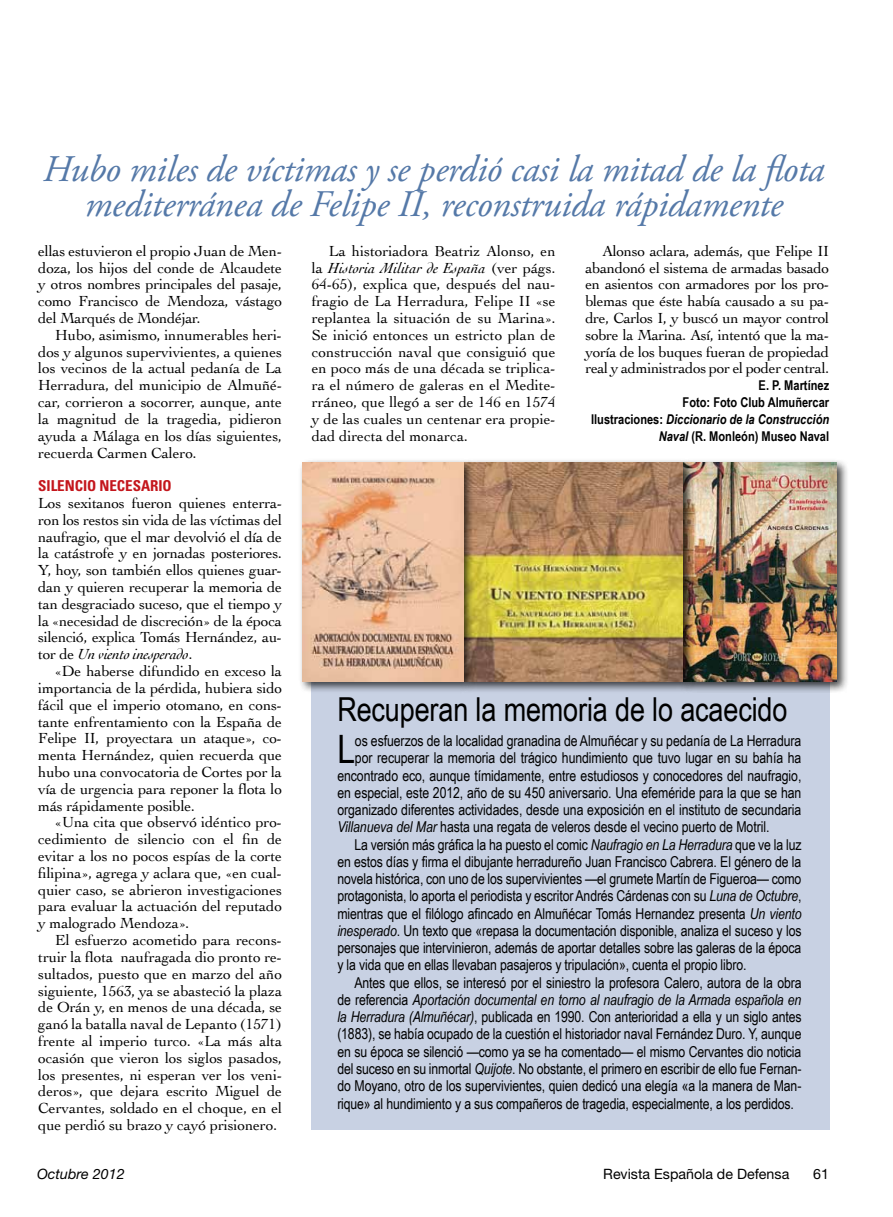
<style>
.page{position:relative;width:893px;height:1217px;background:#fff}
.page>*{position:absolute;margin:0;border:0;box-sizing:border-box;transform-origin:0 0}
.t1{font:39.15px "Arial Narrow";color:#000}
.t2{font:italic 37.5px/34.5px "Adobe Garamond Pro";letter-spacing:-.01em;color:#5579a8;text-align:center}
.t3{font:33px "Arial Narrow";letter-spacing:-.005em;color:#000}
.t4{font:15.3px/16.8px "Cochin";letter-spacing:-.01em;color:#000;text-align:justify}
.t5{font:15px "Arial Narrow";letter-spacing:-.01em;color:#000}
.t6{font:italic 15px "Arial Narrow";letter-spacing:-.01em;color:#000}
.t7{font:700 condensed 15px "Univers";letter-spacing:-.005em;color:#c4161c}
.t8{font:14.25px "Helvetica Neue";color:#000}
.t9{font:italic 14.25px "Helvetica Neue";color:#000}
.t10{font:700 13.5px/16.8px "Arial Narrow";color:#000;text-align:right}
.s1{font-style:italic}
.s2{font-style:normal}
</style>
<div class="page">
<div style="left:312px;top:473px;width:518px;height:656px;background:#c8d1e3"></div>
<div style="left:679px;top:458px;width:170px;height:235px;background:#000;opacity:.75"></div>
<img style="left:695px;top:462px;width:141px;height:219px">
<div style="left:458px;top:458px;width:237px;height:235px;background:#000;opacity:.75"></div>
<div style="left:298px;top:458px;width:178px;height:235px;background:#000;opacity:.75"></div>
<h2 class="t2" style="left:43px;top:153px;width:783px">Hubo miles de víctimas y se perdió casi la mitad de la flota mediterránea de Felipe II, reconstruida rápidamente</h2>
<p class="t4" style="left:38px;top:242px;width:245px">ellas estuvieron el propio Juan de Men&shy;doza, los hijos del conde de Alcaudete y otros nombres principales del pasaje, como Francisco de Mendoza, vástago del Marqués de Mondéjar.</p>
<p class="t4" style="left:38px;top:326px;width:245px;text-indent:17px">Hubo, asimismo, innumerables heri&shy;dos y algunos supervivientes, a quienes los vecinos de la actual pedanía de La Herradura, del municipio de Almuñé&shy;car, corrieron a socorrer, aunque, ante la magnitud de la tragedia, pidieron ayuda a Málaga en los días siguientes, recuerda Carmen Calero.</p>
<p class="t7" style="left:38px;top:476px;width:135px">SILENCIO NECESARIO</p>
<p class="t4" style="left:38px;top:494px;width:245px">Los sexitanos fueron quienes enterra&shy;ron los restos sin vida de las víctimas del naufragio, que el mar devolvió el día de la catástrofe y en jornadas posteriores.<br>Y, hoy, son también ellos quienes guar&shy;dan y quieren recuperar la memoria de tan desgraciado suceso, que el tiempo y la «necesidad de discreción» de la época silenció, explica Tomás Hernández, au&shy;tor de <span class="s1">Un viento inesperado</span>.</p>
<p class="t4" style="left:38px;top:662px;width:245px;text-indent:17px">«De haberse difundido en exceso la importancia de la pérdida, hubiera sido fácil que el imperio otomano, en cons&shy;tante enfrentamiento con la España de Felipe II, proyectara un ataque», co&shy;menta Hernández, quien recuerda que hubo una convocatoria de Cortes por la vía de urgencia para reponer la flota lo más rápidamente posible.</p>
<p class="t4" style="left:38px;top:813px;width:245px;text-indent:17px">«Una cita que observó idéntico pro&shy;cedimiento de silencio con el fin de evitar a los no pocos espías de la corte filipina», agrega y aclara que, «en cual&shy;quier caso, se abrieron investigaciones para evaluar la actuación del reputado y malogrado Mendoza».</p>
<p class="t4" style="left:38px;top:930px;width:245px;text-indent:17px">El esfuerzo acometido para recons&shy;truir la flota naufragada dio pronto re&shy;sultados, puesto que en marzo del año siguiente, 1563, ya se abasteció la plaza de Orán y, en menos de una década, se ganó la batalla naval de Lepanto (1571) frente al imperio turco. «La más alta ocasión que vieron los siglos pasados, los presentes, ni esperan ver los veni&shy;deros», que dejara escrito Miguel de Cervantes, soldado en el choque, en el que perdió su brazo y cayó prisionero.</p>
<p class="t4" style="left:312px;top:242px;width:245px;text-indent:17px">La historiadora Beatriz Alonso, en la <span class="s1">Historia Militar de España</span> (ver págs.<br>64-65), explica que, después del nau&shy;fragio de La Herradura, Felipe II «se replantea la situación de su Marina».<br>Se inició entonces un estricto plan de construcción naval que consiguió que en poco más de una década se triplica&shy;ra el número de galeras en el Medite&shy;rráneo, que llegó a ser de 146 en 1574 y de las cuales un centenar era propie&shy;dad directa del monarca.</p>
<p class="t4" style="left:585px;top:242px;width:245px;text-indent:17px">Alonso aclara, además, que Felipe II abandonó el sistema de armadas basado en asientos con armadores por los pro&shy;blemas que éste había causado a su pa&shy;dre, Carlos I, y buscó un mayor control sobre la Marina. Así, intentó que la ma&shy;yoría de los buques fueran de propiedad real y administrados por el poder central.</p>
<p class="t10" style="left:591px;top:376px;width:240px">E. P. Martínez<br>Foto: Foto Club Almuñercar<br>Ilustraciones: <span class="s1">Diccionario de la Construcción<br>Naval</span> (R. Monleón) Museo Naval</p>
<h3 class="t3" style="left:337px;top:684px;width:452px">Recuperan la memoria de lo acaecido</h3>
<h1 class="t1" style="left:337px;top:720px;width:19px">L</h1>
<p class="t5" style="left:355px;top:729px;width:448px">os esfuerzos de la localidad granadina de Almuñécar y su pedanía de La Herradura</p>
<p class="t5" style="left:355px;top:746px;width:448px">por recuperar la memoria del trágico hundimiento que tuvo lugar en su bahía ha</p>
<p class="t5" style="left:337px;top:764px;width:466px">encontrado eco, aunque tímidamente, entre estudiosos y conocedores del naufragio,</p>
<p class="t5" style="left:337px;top:781px;width:465px">en especial, este 2012, año de su 450 aniversario. Una efeméride para la que se han</p>
<p class="t5" style="left:337px;top:798px;width:465px">organizado diferentes actividades, desde una exposición en el instituto de secundaria</p>
<p class="t5" style="left:337px;top:815px;width:434px"><span class="s1">Villanueva del Mar</span> hasta una regata de veleros desde el vecino puerto de Motril.</p>
<p class="t5" style="left:354px;top:833px;width:449px">La versión más gráfica la ha puesto el comic <span class="s1">Naufragio en La Herradura</span> que ve la luz</p>
<p class="t5" style="left:337px;top:850px;width:465px">en estos días y firma el dibujante herradureño Juan Francisco Cabrera. El género de la</p>
<p class="t5" style="left:337px;top:867px;width:465px">novela histórica, con uno de los supervivientes —el grumete Martín de Figueroa— como</p>
<p class="t5" style="left:337px;top:884px;width:466px">protagonista, lo aporta el periodista y escritor Andrés Cárdenas con su <span class="s1">Luna de Octubre</span>,</p>
<p class="t5" style="left:337px;top:902px;width:466px">mientras que el filólogo afincado en Almuñécar Tomás Hernandez presenta <span class="s1">Un viento</span></p>
<p class="t5" style="left:337px;top:919px;width:466px"><span class="s1">inesperado</span>. Un texto que «repasa la documentación disponible, analiza el suceso y los</p>
<p class="t5" style="left:337px;top:936px;width:466px">personajes que intervinieron, además de aportar detalles sobre las galeras de la época</p>
<p class="t5" style="left:337px;top:953px;width:411px">y la vida que en ellas llevaban pasajeros y tripulación», cuenta el propio libro.</p>
<p class="t5" style="left:354px;top:971px;width:449px">Antes que ellos, se interesó por el siniestro la profesora Calero, autora de la obra</p>
<p class="t6" style="left:337px;top:988px;width:466px"><span class="s2">de referencia</span> Aportación documental en torno al naufragio de la Armada española en</p>
<p class="t5" style="left:337px;top:1005px;width:466px"><span class="s1">la Herradura (Almuñécar)</span>, publicada en 1990. Con anterioridad a ella y un siglo antes</p>
<p class="t5" style="left:337px;top:1022px;width:466px">(1883), se había ocupado de la cuestión el historiador naval Fernández Duro. Y, aunque</p>
<p class="t5" style="left:337px;top:1040px;width:466px">en su época se silenció —como ya se ha comentado— el mismo Cervantes dio noticia</p>
<p class="t5" style="left:337px;top:1057px;width:466px">del suceso en su inmortal <span class="s1">Quijote</span>. No obstante, el primero en escribir de ello fue Fernan-</p>
<p class="t5" style="left:337px;top:1074px;width:466px">do Moyano, otro de los supervivientes, quien dedicó una elegía «a la manera de Man-</p>
<p class="t5" style="left:337px;top:1091px;width:458px">rique» al hundimiento y a sus compañeros de tragedia, especialmente, a los perdidos.</p>
<p class="t9" style="left:37px;top:1164px;width:89px">Octubre 2012</p>
<p class="t8" style="left:603px;top:1164px;width:188px">Revista Española de Defensa</p>
<p class="t8" style="left:813px;top:1164px;width:17px">61</p>
</div>
